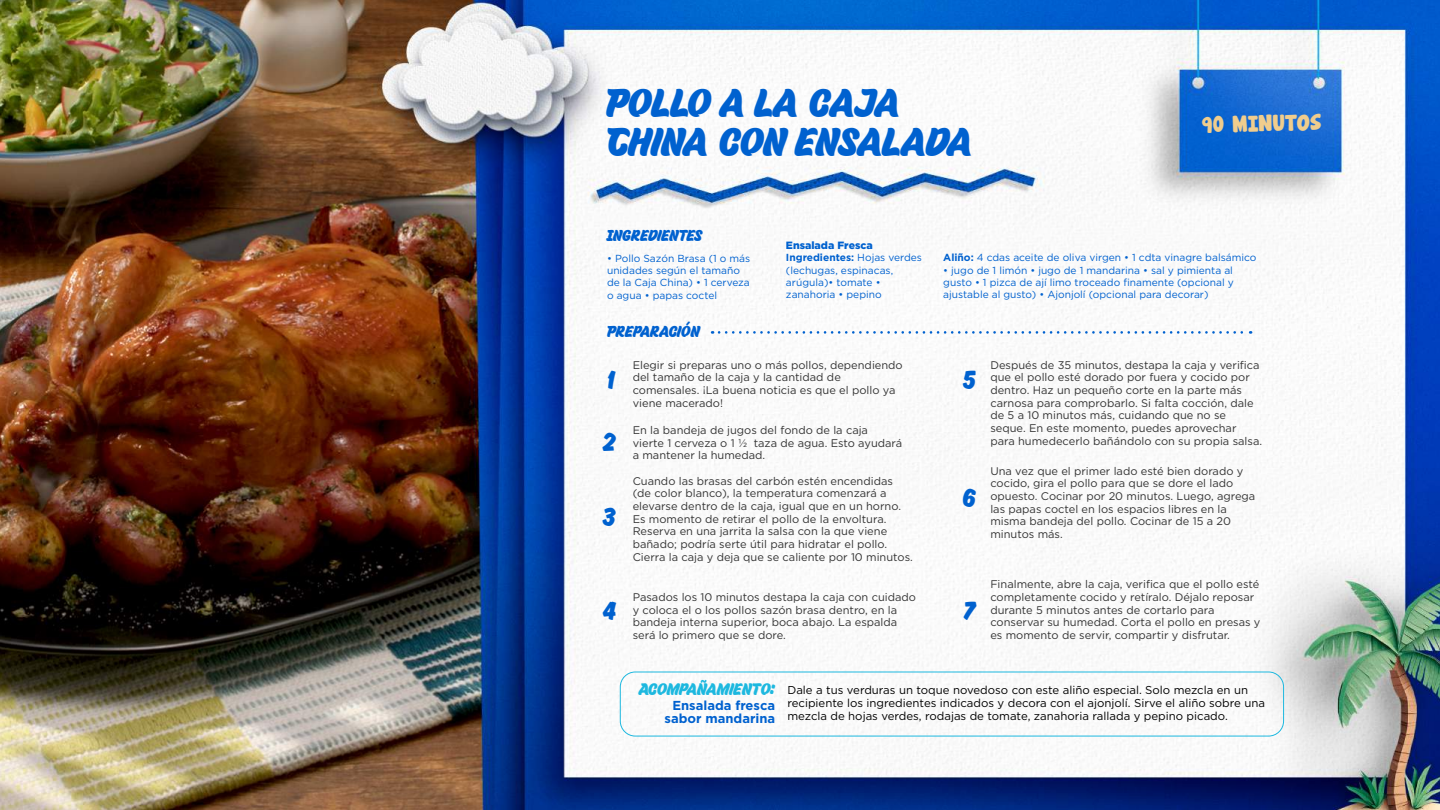
<style>
.page{position:relative;width:1440px;height:810px;background:#fff}
.page>*{position:absolute;margin:0;border:0;box-sizing:border-box;transform-origin:0 0}
.t1{font:40.28px/39.5px "Brothery";color:#0061cf}
.t2{font:700 27.22px "Ahkio";color:#0061cf}
.t3{font:20.25px "Janda Manatee Solid";color:#f0cd8d}
.t4{font:16.8px "Brothery";color:#1db8df}
.t5{font:15.9px "Brothery";color:#0061cf}
.t6{font:700 12.98px/13px "Gotham";color:#0061cf;text-align:right}
.t7{font:11.4px/13px "Gotham";color:#000}
.t8{font:11.1px/12.6px "Gotham";color:#333}
.t9{font:900 10.5px "Gotham";color:#0061cf}
.t10{font:10.2px/12.3px "Gotham";color:#0061cf}
.s1{font-weight:700}
</style>
<div class="page">
<img style="left:0;top:0;width:1440px;height:810px">
<div style="left:620px;top:672px;width:664px;height:64px;border:1px solid #1db8df;border-radius:15px"></div>
<svg style="left:719px;top:331px;width:532px;height:3px"></svg>
<h1 class="t1" style="left:607px;top:83px;width:367px">POLLO A LA CAJA<br>CHINA CON ENSALADA</h1>
<h3 class="t3" style="left:1202px;top:110px;width:121px;rotate:-1deg">90 MINUTOS</h3>
<h3 class="t5" style="left:608px;top:225px;width:96px">INGREDIENTES</h3>
<p class="t10" style="left:607px;top:252px;width:145px">• Pollo Sazón Brasa (1 o más unidades según el tamaño de la Caja China) • 1 cerveza o agua • papas coctel</p>
<h3 class="t5" style="left:608px;top:321px;width:94px">PREPARACIÓN</h3>
<p class="t9" style="left:786px;top:238px;width:88px">Ensalada Fresca</p>
<p class="t10" style="left:786px;top:251px;width:138px"><span class="s1">Ingredientes:</span> Hojas verdes (lechugas, espinacas, arúgula)• tomate • zanahoria • pepino</p>
<p class="t10" style="left:943px;top:251px;width:315px"><span class="s1">Aliño:</span> 4 cdas aceite de oliva virgen • 1 cdta vinagre balsámico</p>
<p class="t10" style="left:943px;top:264px;width:292px;text-align:justify">• jugo de 1 limón • jugo de 1 mandarina • sal y pimienta al gusto • 1 pizca de ají limo troceado finamente (opcional y ajustable al gusto) • Ajonjolí (opcional para decorar)</p>
<h2 class="t2" style="left:607px;top:364px;width:9px">1</h2>
<h2 class="t2" style="left:602px;top:426px;width:14px">2</h2>
<h2 class="t2" style="left:603px;top:500px;width:14px">3</h2>
<h2 class="t2" style="left:602px;top:595px;width:15px">4</h2>
<p class="t8" style="left:633px;top:358px;width:272px">Elegir si preparas uno o más pollos, dependiendo del tamaño de la caja y la cantidad de comensales. ¡La buena noticia es que el pollo ya viene macerado!</p>
<p class="t8" style="left:990px;top:358px;width:273px">Después de 35 minutos, destapa la caja y verifica que el pollo esté dorado por fuera y cocido por dentro. Haz un pequeño corte en la parte más carnosa para comprobarlo. Si falta cocción, dale de 5 a 10 minutos más, cuidando que no se seque. En este momento, puedes aprovechar para humedecerlo bañándolo con su propia salsa.</p>
<p class="t8" style="left:990px;top:464px;width:266px">Una vez que el primer lado esté bien dorado y cocido, gira el pollo para que se dore el lado opuesto. Cocinar por 20 minutos. Luego, agrega las papas coctel en los espacios libres en la misma bandeja del pollo. Cocinar de 15 a 20 minutos más.</p>
<h2 class="t2" style="left:963px;top:364px;width:14px">5</h2>
<p class="t8" style="left:633px;top:423px;width:271px">En la bandeja de jugos del fondo de la caja<br>vierte 1 cerveza o 1 ½ taza de agua. Esto ayudará a mantener la humedad.</p>
<p class="t8" style="left:633px;top:474px;width:282px">Cuando las brasas del carbón estén encendidas (de color blanco), la temperatura comenzará a elevarse dentro de la caja, igual que en un horno.<br>Es momento de retirar el pollo de la envoltura.<br>Reserva en una jarrita la salsa con la que viene bañado; podría serte útil para hidratar el pollo.<br>Cierra la caja y deja que se caliente por 10 minutos.</p>
<p class="t8" style="left:633px;top:590px;width:285px">Pasados los 10 minutos destapa la caja con cuidado y coloca el o los pollos sazón brasa dentro, en la bandeja interna superior, boca abajo. La espalda será lo primero que se dore.</p>
<h2 class="t2" style="left:962px;top:481px;width:15px">6</h2>
<p class="t8" style="left:990px;top:578px;width:272px">Finalmente, abre la caja, verifica que el pollo esté completamente cocido y retíralo. Déjalo reposar durante 5 minutos antes de cortarlo para conservar su humedad. Corta el pollo en presas y es momento de servir, compartir y disfrutar.</p>
<h2 class="t2" style="left:963px;top:594px;width:14px">7</h2>
<h3 class="t4" style="left:639px;top:679px;width:138px">ACOMPAÑAMIENTO:</h3>
<p class="t6" style="left:665px;top:699px;width:112px">Ensalada fresca sabor mandarina</p>
<p class="t7" style="left:787px;top:684px;width:479px">Dale a tus verduras un toque novedoso con este aliño especial. Solo mezcla en un recipiente los ingredientes indicados y decora con el ajonjolí. Sirve el aliño sobre una mezcla de hojas verdes, rodajas de tomate, zanahoria rallada y pepino picado.</p>
</div>
